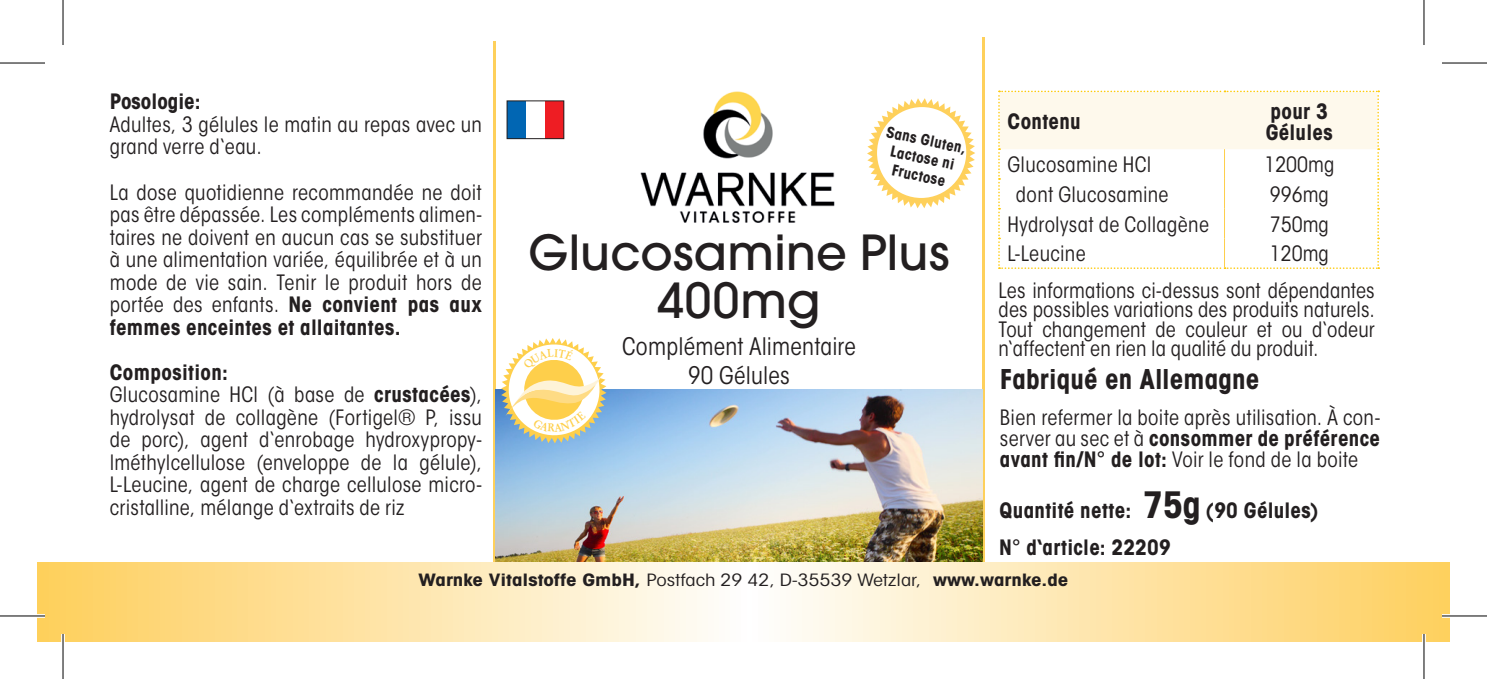
<style>
.page{position:relative;width:1487px;height:679px;background:#fff}
.page>*{position:absolute;margin:0;border:0;box-sizing:border-box;transform-origin:0 0}
.t1{font:500 48px "Avant Garde";letter-spacing:.005em;color:#231f20}
.t2{font:700 27px "ITC Avant Garde Got Cd";letter-spacing:.005em;color:#231f20}
.t3{font:24px "ITC Avant Garde Got Cd Boo";letter-spacing:.01em;color:#231f20}
.t4{font:21px/22.5px "ITC Avant Garde Got Cd Boo";letter-spacing:.015em;color:#231f20;text-align:justify}
.t5{font:700 21px "ITC Avant Garde Got Cd";letter-spacing:.015em;color:#231f20}
.t6{font:700 16.8px "ITC Avant Garde Got Cd";color:#231f20;scale:1.25 1}
.t7{font:700 15px "ITC Avant Garde Got Cd";color:#231f20}
.s1{font-family:"ITC Avant Garde Got Cd";font-weight:700}
.s2{font-size:36px}
.s3{font-family:"ITC Avant Garde Got Cd Boo";font-weight:400}
</style>
<div class="page">
<hr style="left:982px;top:37px;width:2px;height:570px;background:#fed05b">
<hr style="left:493px;top:42px;width:2px;height:561px;background:#fed05b">
<img style="left:640px;top:91px;width:195px;height:132px">
<img style="left:495px;top:390px;width:487px;height:172px">
<svg style="left:37px;top:562px;width:1412px;height:79px"></svg>
<div style="left:507px;top:101px;width:19px;height:38px;background:#0166b3"></div>
<div style="left:545px;top:101px;width:19px;height:38px;background:#ee1d23"></div>
<div style="left:507px;top:101px;width:57px;height:38px;border:1px solid #231f20"></div>
<svg style="left:867px;top:98px;width:108px;height:110px"></svg>
<div style="left:877px;top:107px;width:89px;height:91px;background:#fff;border-radius:50%"></div>
<svg style="left:998px;top:91px;width:381px;height:178px"></svg>
<svg style="left:0;top:614px;width:45px;height:4px"></svg>
<svg style="left:1442px;top:614px;width:45px;height:4px"></svg>
<svg style="left:61px;top:634px;width:4px;height:8px"></svg>
<svg style="left:1424px;top:0;width:1px;height:45px"></svg>
<svg style="left:1422px;top:634px;width:4px;height:45px"></svg>
<hr style="left:0;top:62px;width:45px;height:2px;background:#000">
<hr style="left:1442px;top:62px;width:45px;height:2px;background:#000">
<hr style="left:0;top:615px;width:45px;height:1px;background:#000">
<hr style="left:1442px;top:615px;width:45px;height:1px;background:#000">
<hr style="left:62px;top:0;width:2px;height:45px;background:#000">
<hr style="left:62px;top:634px;width:2px;height:45px;background:#000">
<hr style="left:1423px;top:0;width:1px;height:45px;background:#000">
<hr style="left:1423px;top:634px;width:1px;height:45px;background:#000">
<svg style="left:501px;top:338px;width:105px;height:105px"></svg>
<p class="t5" style="left:110px;top:88px;width:92px">Posologie:</p>
<p class="t4" style="left:110px;top:113px;width:373px">Adultes, 3 gélules le matin au repas avec un grand verre d‘eau.</p>
<p class="t4" style="left:110px;top:181px;width:374px">La dose quotidienne recommandée ne doit pas être dépassée. Les compléments alimen&shy;taires ne doivent en aucun cas se substituer à une alimentation variée, équilibrée et à un mode de vie sain. Tenir le produit hors de portée des enfants. <span class="s1">Ne convient pas aux femmes enceintes et allaitantes.</span></p>
<p class="t5" style="left:110px;top:358px;width:120px">Composition:</p>
<p class="t4" style="left:110px;top:383px;width:374px">Glucosamine HCl (à base de <span class="s1">crustacées</span>), hydrolysat de collagène (Fortigel® P, issu de porc), agent d‘enrobage hydroxypropy&shy;lméthylcellulose (enveloppe de la gélule), L-Leucine, agent de charge cellulose micro&shy;cristalline, mélange d‘extraits de riz</p>
<p class="t7" style="left:888px;top:122px;width:83px;rotate:12deg">Sans Gluten,</p>
<p class="t7" style="left:892px;top:141px;width:67px;rotate:12deg">Lactose ni</p>
<p class="t7" style="left:894px;top:160px;width:56px;rotate:12deg">Fructose</p>
<p class="t1" style="left:528px;top:223px;width:422px">Glucosamine Plus</p>
<p class="t1" style="left:657px;top:271px;width:165px">400mg</p>
<p class="t3" style="left:622px;top:331px;width:235px">Complément Alimentaire</p>
<p class="t3" style="left:688px;top:361px;width:103px">90 Gélules</p>
<p class="t5" style="left:1007px;top:108px;width:75px">Contenu</p>
<p class="t5" style="left:1270px;top:97px;width:59px">pour 3</p>
<p class="t5" style="left:1265px;top:118px;width:69px">Gélules</p>
<p class="t4" style="left:1007px;top:154px;width:145px">Glucosamine HCl</p>
<p class="t4" style="left:1264px;top:154px;width:71px">1200mg</p>
<p class="t4" style="left:1016px;top:183px;width:154px">dont Glucosamine</p>
<p class="t4" style="left:1270px;top:183px;width:60px">996mg</p>
<p class="t4" style="left:1007px;top:213px;width:203px">Hydrolysat de Collagène</p>
<p class="t4" style="left:1270px;top:213px;width:60px">750mg</p>
<p class="t4" style="left:1007px;top:242px;width:80px">L-Leucine</p>
<p class="t4" style="left:1270px;top:242px;width:60px">120mg</p>
<p class="t4" style="left:998px;top:280px;width:378px;line-height:19.5px">Les informations ci-dessus sont dépendantes des possibles variations des produits naturels.<br>Tout changement de couleur et ou d‘odeur n‘affectent en rien la qualité du produit.</p>
<p class="t2" style="left:1000px;top:362px;width:261px">Fabriqué en Allemagne</p>
<p class="t4" style="left:1000px;top:406px;width:382px;line-height:21px">Bien refermer la boite après utilisation. À con&shy;server au sec et à <span class="s1">consommer de préférence avant fin/N° de lot:</span> Voir le fond de la boite</p>
<p class="t5" style="left:999px;top:497px;width:320px">Quantité nette: <span class="s2">75g</span> (90 Gélules)</p>
<p class="t5" style="left:999px;top:534px;width:173px">N° d‘article: 22209</p>
<p class="t6" style="left:418px;top:569px;width:521px">Warnke Vitalstoffe GmbH, <span class="s3">Postfach 29 42, D-35539 Wetzlar,</span> www.warnke.de</p>
</div>
